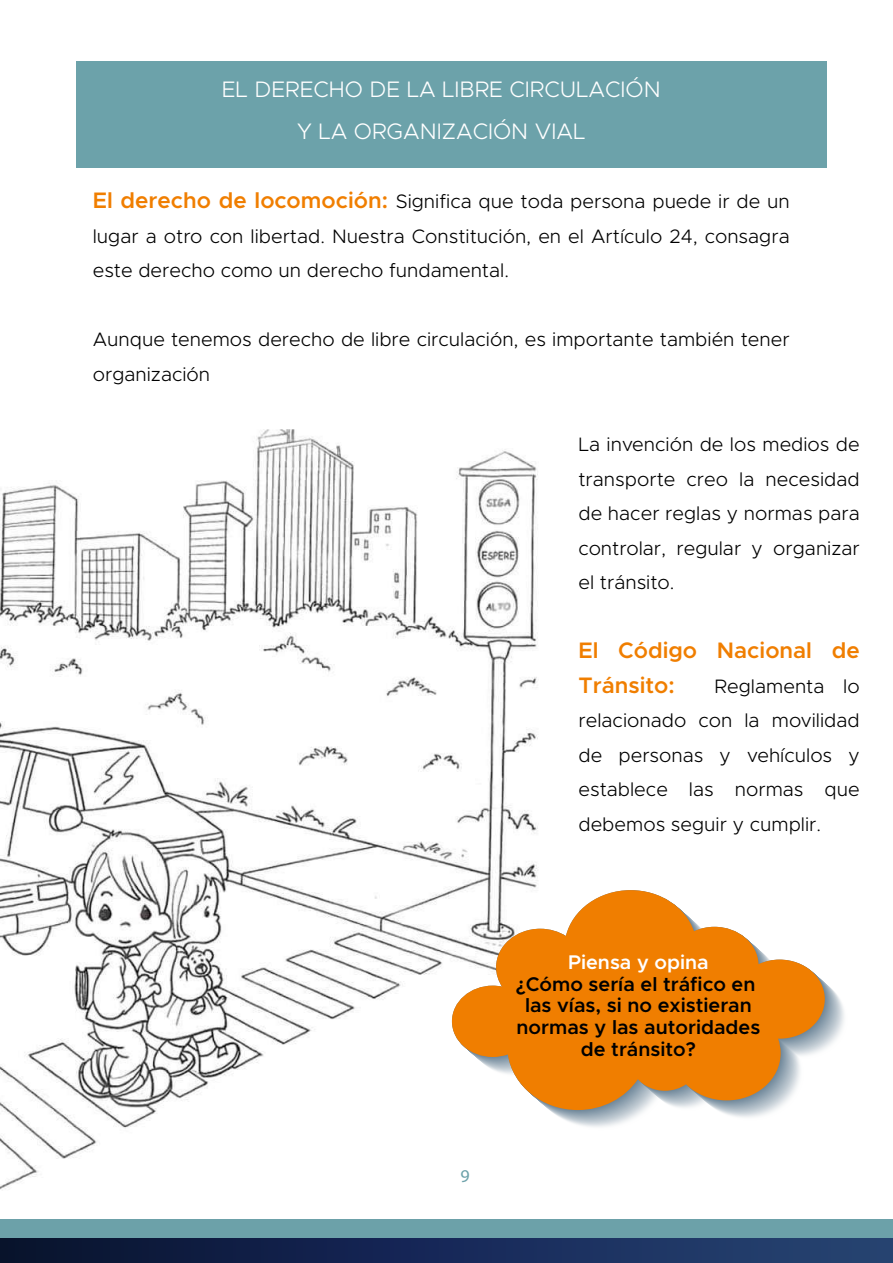
<style>
.page{position:relative;width:893px;height:1263px;background:#fff}
.page>*{position:absolute;margin:0;border:0;box-sizing:border-box;transform-origin:0 0}
.t1{font:300 22.5px/42px "Metropolis";color:#fff;text-align:center}
.t2{font:600 22.5px/34.5px "Metropolis";color:#f07e00}
.t3{font:600 19.95px/21.8px "Metropolis";color:#000;text-align:center}
.t4{font:600 19.95px "Metropolis";color:#fff}
.t5{font:300 19.5px/34.5px "Metropolis";color:#000;text-align:justify}
.t6{font:18px "Myriad Pro";color:#6ca1a9}
.s1{font-weight:600;font-size:22.5px;color:#f07e00}
</style>
<div class="page">
<div style="left:77px;top:61px;width:750px;height:106px;background:#6ca2aa"></div>
<img style="left:0;top:429px;width:538px;height:761px">
<div style="left:0;top:1219px;width:893px;height:20px;background:#6ca1a9"></div>
<div style="left:0;top:1239px;width:893px;height:24px;background:linear-gradient(to right,#071031,#274377)"></div>
<svg style="left:452px;top:890px;width:373px;height:220px;fill:#f07e00"></svg>
<p class="t1" style="left:222px;top:68px;width:440px">EL DERECHO DE LA LIBRE CIRCULACIÓN<br>Y LA ORGANIZACIÓN VIAL</p>
<p class="t5" style="left:93px;top:184px;width:698px"><span class="s1">El derecho de locomoción:</span> Significa que toda persona puede ir de un lugar a otro con libertad. Nuestra Constitución, en el Artículo 24, consagra este derecho como un derecho fundamental.</p>
<p class="t5" style="left:93px;top:322px;width:698px">Aunque tenemos derecho de libre circulación, es importante también tener organización</p>
<p class="t5" style="left:578px;top:427px;width:283px">La invención de los medios de transporte creo la necesidad de hacer reglas y normas para controlar, regular y organizar el tránsito.</p>
<p class="t2" style="left:578px;top:633px;width:283px">El Código Nacional de<br>Tránsito:</p>
<p class="t5" style="left:578px;top:669px;width:283px;text-indent:136px">Reglamenta lo relacionado con la movilidad de personas y vehículos y establece las normas que debemos seguir y cumplir.</p>
<p class="t6" style="left:460px;top:1165px;width:11px">9</p>
<p class="t4" style="left:568px;top:949px;width:142px">Piensa y opina</p>
<p class="t3" style="left:516px;top:973px;width:246px">¿Cómo sería el tráfico en las vías, si no existieran normas y las autoridades de tránsito?</p>
</div>
